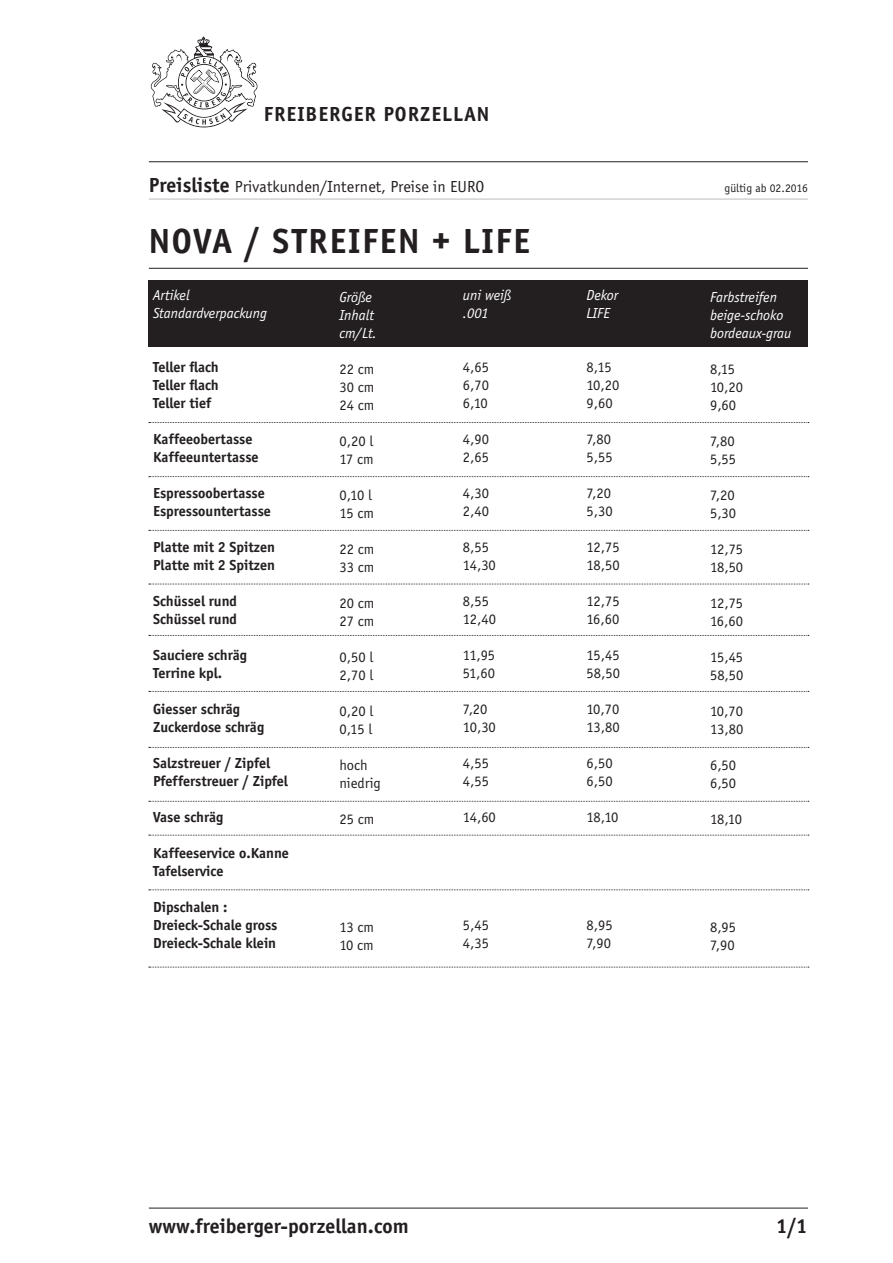
<style>
.page{position:relative;width:893px;height:1263px;background:#fff}
.page>*{position:absolute;margin:0;border:0;box-sizing:border-box;transform-origin:0 0}
.t1{font:700 36px "Officina Sans";letter-spacing:.05em;color:#231f20}
.t2{font:700 21px "Officina Sans";letter-spacing:.005em;color:#231f20}
.t3{font:700 21px "Officina Sans";letter-spacing:.05em;color:#231f20}
.t4{font:16.5px "Officina Sans";letter-spacing:.005em;color:#231f20}
.t5{font:15px "Officina Sans";color:#231f20}
.t6{font:700 15px "Officina Sans";color:#231f20}
.t7{font:italic 15px "Officina Sans";color:#fff}
.t8{font:12px "Officina Sans";letter-spacing:.005em;color:#231f20}
.s1{font-weight:700;font-size:21px}
</style>
<div class="page">
<div style="left:148px;top:281px;width:659px;height:66px;background:#231f20"></div>
<hr style="left:149px;top:161px;width:659px;height:1px;background:#231f20">
<hr style="left:149px;top:1208px;width:659px;height:1px;background:#231f20">
<hr style="left:149px;top:268px;width:659px;height:1px;background:#231f20">
<hr style="left:149px;top:199px;width:659px;height:1px;background:#bcbdc0">
<svg style="left:149px;top:422px;width:660px;height:1px"></svg>
<svg style="left:149px;top:476px;width:660px;height:1px"></svg>
<svg style="left:149px;top:584px;width:660px;height:1px"></svg>
<svg style="left:149px;top:635px;width:660px;height:1px"></svg>
<svg style="left:149px;top:691px;width:660px;height:1px"></svg>
<svg style="left:149px;top:747px;width:660px;height:1px"></svg>
<svg style="left:149px;top:801px;width:660px;height:1px"></svg>
<svg style="left:149px;top:835px;width:660px;height:1px"></svg>
<svg style="left:149px;top:530px;width:660px;height:1px"></svg>
<svg style="left:151px;top:37px;width:106px;height:91px"></svg>
<svg style="left:149px;top:889px;width:660px;height:1px"></svg>
<svg style="left:149px;top:967px;width:660px;height:1px"></svg>
<p class="t3" style="left:264px;top:101px;width:227px">FREIBERGER PORZELLAN</p>
<p class="t4" style="left:149px;top:178px;width:337px"><span class="s1">Preisliste</span> Privatkunden/Internet, Preise in EURO</p>
<p class="t8" style="left:724px;top:181px;width:85px">gültig ab 02.2016</p>
<p class="t1" style="left:149px;top:220px;width:382px">NOVA / STREIFEN + LIFE</p>
<p class="t7" style="left:153px;top:287px;width:38px">Artikel</p>
<p class="t7" style="left:153px;top:305px;width:116px">Standardverpackung</p>
<p class="t6" style="left:153px;top:358px;width:67px">Teller flach</p>
<p class="t6" style="left:153px;top:376px;width:67px">Teller flach</p>
<p class="t6" style="left:153px;top:394px;width:60px">Teller tief</p>
<p class="t6" style="left:153px;top:430px;width:101px">Kaffeeobertasse</p>
<p class="t6" style="left:153px;top:448px;width:107px">Kaffeeuntertasse</p>
<p class="t6" style="left:153px;top:484px;width:113px">Espressoobertasse</p>
<p class="t6" style="left:153px;top:502px;width:119px">Espressountertasse</p>
<p class="t6" style="left:153px;top:538px;width:123px">Platte mit 2 Spitzen</p>
<p class="t6" style="left:153px;top:556px;width:123px">Platte mit 2 Spitzen</p>
<p class="t6" style="left:153px;top:592px;width:86px">Schüssel rund</p>
<p class="t6" style="left:153px;top:610px;width:86px">Schüssel rund</p>
<p class="t6" style="left:153px;top:646px;width:96px">Sauciere schräg</p>
<p class="t6" style="left:153px;top:664px;width:71px">Terrine kpl.</p>
<p class="t6" style="left:153px;top:700px;width:89px">Giesser schräg</p>
<p class="t6" style="left:153px;top:718px;width:113px">Zuckerdose schräg</p>
<p class="t6" style="left:153px;top:754px;width:119px">Salzstreuer / Zipfel</p>
<p class="t6" style="left:153px;top:772px;width:136px">Pfefferstreuer / Zipfel</p>
<p class="t6" style="left:153px;top:808px;width:72px">Vase schräg</p>
<p class="t6" style="left:153px;top:844px;width:137px">Kaffeeservice o.Kanne</p>
<p class="t6" style="left:153px;top:862px;width:72px">Tafelservice</p>
<p class="t6" style="left:153px;top:898px;width:76px">Dipschalen :</p>
<p class="t6" style="left:153px;top:916px;width:126px">Dreieck-Schale gross</p>
<p class="t6" style="left:153px;top:934px;width:125px">Dreieck-Schale klein</p>
<p class="t7" style="left:339px;top:289px;width:34px">Größe</p>
<p class="t7" style="left:339px;top:307px;width:36px">Inhalt</p>
<p class="t7" style="left:339px;top:325px;width:39px">cm/Lt.</p>
<p class="t5" style="left:339px;top:360px;width:36px">22 cm</p>
<p class="t5" style="left:339px;top:378px;width:36px">30 cm</p>
<p class="t5" style="left:339px;top:396px;width:36px">24 cm</p>
<p class="t5" style="left:339px;top:432px;width:35px">0,20 l</p>
<p class="t5" style="left:339px;top:450px;width:36px">17 cm</p>
<p class="t5" style="left:339px;top:486px;width:34px">0,10 l</p>
<p class="t5" style="left:339px;top:504px;width:36px">15 cm</p>
<p class="t5" style="left:339px;top:540px;width:36px">22 cm</p>
<p class="t5" style="left:339px;top:558px;width:36px">33 cm</p>
<p class="t5" style="left:339px;top:594px;width:36px">20 cm</p>
<p class="t5" style="left:339px;top:612px;width:36px">27 cm</p>
<p class="t5" style="left:339px;top:648px;width:35px">0,50 l</p>
<p class="t5" style="left:339px;top:666px;width:35px">2,70 l</p>
<p class="t5" style="left:339px;top:702px;width:35px">0,20 l</p>
<p class="t5" style="left:339px;top:720px;width:34px">0,15 l</p>
<p class="t5" style="left:339px;top:756px;width:30px">hoch</p>
<p class="t5" style="left:339px;top:774px;width:43px">niedrig</p>
<p class="t5" style="left:339px;top:810px;width:36px">25 cm</p>
<p class="t5" style="left:339px;top:918px;width:36px">13 cm</p>
<p class="t5" style="left:339px;top:936px;width:36px">10 cm</p>
<p class="t7" style="left:463px;top:287px;width:50px">uni weiß</p>
<p class="t7" style="left:463px;top:305px;width:27px">.001</p>
<p class="t7" style="left:586px;top:287px;width:33px">Dekor</p>
<p class="t7" style="left:586px;top:305px;width:25px">LIFE</p>
<p class="t5" style="left:463px;top:359px;width:28px">4,65</p>
<p class="t5" style="left:463px;top:377px;width:28px">6,70</p>
<p class="t5" style="left:463px;top:395px;width:26px">6,10</p>
<p class="t5" style="left:463px;top:431px;width:28px">4,90</p>
<p class="t5" style="left:463px;top:449px;width:28px">2,65</p>
<p class="t5" style="left:463px;top:485px;width:28px">4,30</p>
<p class="t5" style="left:463px;top:503px;width:28px">2,40</p>
<p class="t5" style="left:463px;top:539px;width:28px">8,55</p>
<p class="t5" style="left:463px;top:557px;width:34px">14,30</p>
<p class="t5" style="left:463px;top:593px;width:28px">8,55</p>
<p class="t5" style="left:463px;top:611px;width:35px">12,40</p>
<p class="t5" style="left:463px;top:647px;width:34px">11,95</p>
<p class="t5" style="left:463px;top:665px;width:34px">51,60</p>
<p class="t5" style="left:463px;top:701px;width:26px">7,20</p>
<p class="t5" style="left:463px;top:719px;width:34px">10,30</p>
<p class="t5" style="left:463px;top:755px;width:28px">4,55</p>
<p class="t5" style="left:463px;top:773px;width:28px">4,55</p>
<p class="t5" style="left:463px;top:809px;width:34px">14,60</p>
<p class="t5" style="left:586px;top:359px;width:27px">8,15</p>
<p class="t5" style="left:586px;top:377px;width:34px">10,20</p>
<p class="t5" style="left:586px;top:395px;width:28px">9,60</p>
<p class="t5" style="left:586px;top:431px;width:26px">7,80</p>
<p class="t5" style="left:586px;top:449px;width:28px">5,55</p>
<p class="t5" style="left:586px;top:485px;width:26px">7,20</p>
<p class="t5" style="left:586px;top:503px;width:28px">5,30</p>
<p class="t5" style="left:586px;top:539px;width:35px">12,75</p>
<p class="t5" style="left:586px;top:557px;width:35px">18,50</p>
<p class="t5" style="left:586px;top:593px;width:35px">12,75</p>
<p class="t5" style="left:586px;top:611px;width:34px">16,60</p>
<p class="t5" style="left:586px;top:647px;width:35px">15,45</p>
<p class="t5" style="left:586px;top:665px;width:35px">58,50</p>
<p class="t5" style="left:586px;top:701px;width:34px">10,70</p>
<p class="t5" style="left:586px;top:719px;width:35px">13,80</p>
<p class="t5" style="left:586px;top:755px;width:28px">6,50</p>
<p class="t5" style="left:586px;top:773px;width:28px">6,50</p>
<p class="t5" style="left:586px;top:809px;width:33px">18,10</p>
<p class="t5" style="left:463px;top:917px;width:28px">5,45</p>
<p class="t5" style="left:463px;top:935px;width:28px">4,35</p>
<p class="t5" style="left:586px;top:917px;width:28px">8,95</p>
<p class="t5" style="left:586px;top:935px;width:26px">7,90</p>
<p class="t7" style="left:710px;top:289px;width:68px">Farbstreifen</p>
<p class="t7" style="left:710px;top:307px;width:75px">beige-schoko</p>
<p class="t7" style="left:710px;top:325px;width:83px">bordeaux-grau</p>
<p class="t5" style="left:710px;top:360px;width:27px">8,15</p>
<p class="t5" style="left:710px;top:378px;width:34px">10,20</p>
<p class="t5" style="left:710px;top:396px;width:28px">9,60</p>
<p class="t5" style="left:710px;top:432px;width:26px">7,80</p>
<p class="t5" style="left:710px;top:450px;width:28px">5,55</p>
<p class="t5" style="left:710px;top:486px;width:26px">7,20</p>
<p class="t5" style="left:710px;top:504px;width:28px">5,30</p>
<p class="t5" style="left:710px;top:540px;width:35px">12,75</p>
<p class="t5" style="left:710px;top:558px;width:35px">18,50</p>
<p class="t5" style="left:710px;top:594px;width:35px">12,75</p>
<p class="t5" style="left:710px;top:612px;width:34px">16,60</p>
<p class="t5" style="left:710px;top:648px;width:35px">15,45</p>
<p class="t5" style="left:710px;top:666px;width:35px">58,50</p>
<p class="t5" style="left:710px;top:702px;width:34px">10,70</p>
<p class="t5" style="left:710px;top:720px;width:35px">13,80</p>
<p class="t5" style="left:710px;top:756px;width:28px">6,50</p>
<p class="t5" style="left:710px;top:774px;width:28px">6,50</p>
<p class="t5" style="left:710px;top:810px;width:33px">18,10</p>
<p class="t5" style="left:710px;top:918px;width:28px">8,95</p>
<p class="t5" style="left:710px;top:936px;width:26px">7,90</p>
<p class="t2" style="left:149px;top:1213px;width:261px">www.freiberger-porzellan.com</p>
<p class="t2" style="left:776px;top:1213px;width:33px">1/1</p>
</div>
